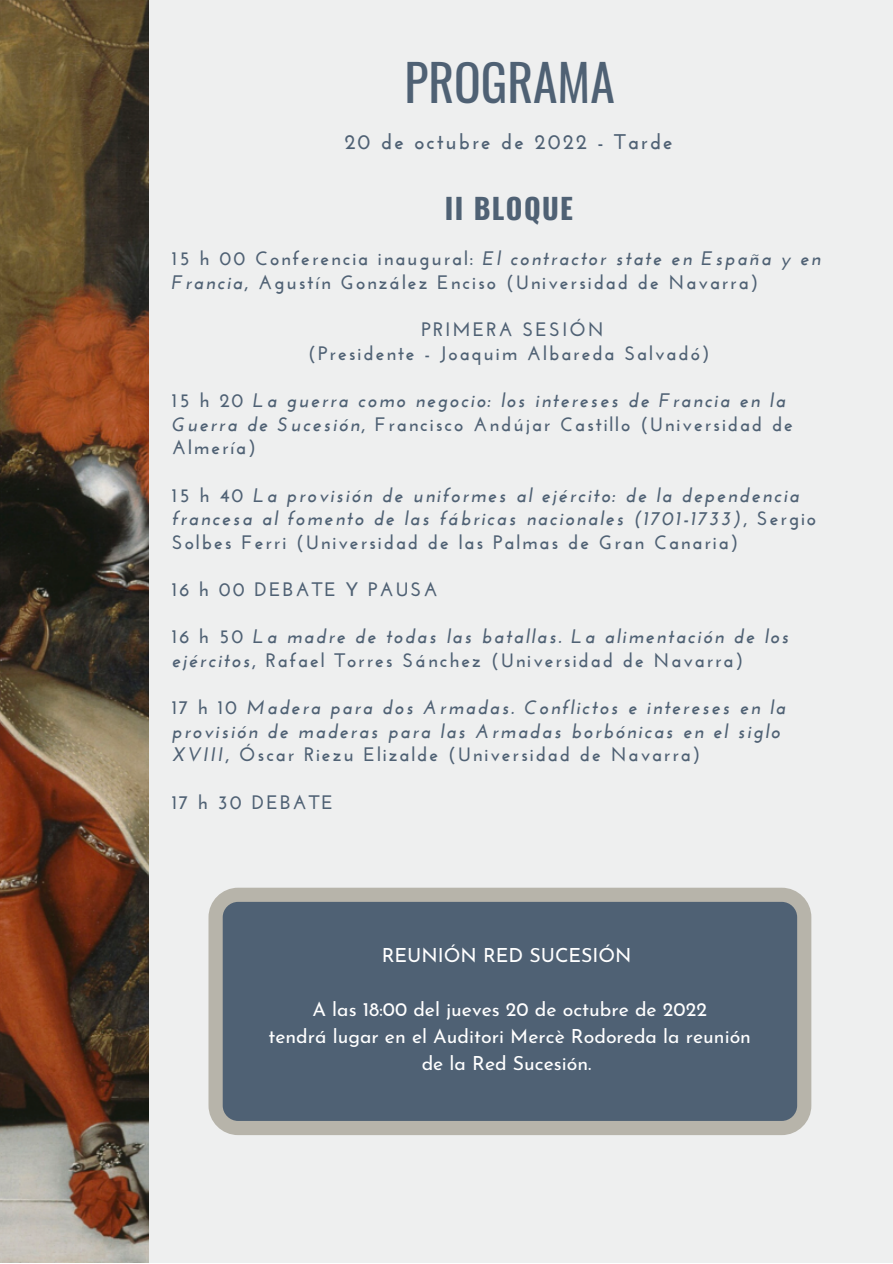
<style>
.page{position:relative;width:893px;height:1264px;background:#fff}
.page>*{position:absolute;margin:0;border:0;box-sizing:border-box;transform-origin:0 0}
.t1{font:49.65px "Oswald";color:#4f6174}
.t2{font:700 28.5px "Oswald";letter-spacing:.05em;color:#4f6174}
.t3{font:700 21.15px "Josefin Sans";letter-spacing:.1em;color:#4f6174}
.t4{font:italic 700 19.5px/23.5px "Josefin Sans";letter-spacing:.1em;color:#4f6174}
.t5{font:700 19.5px/23.5px "Josefin Sans";letter-spacing:.1em;color:#4f6174}
.t6{font:19.5px/27px "Josefin Sans";color:#fff;text-align:center}
.s1{font-style:italic}
.s2{font-style:normal}
</style>
<div class="page">
<div style="left:0;top:0;width:892px;height:1262px;background:#eeefef"></div>
<img style="left:0;top:0;width:148px;height:1262px">
<svg style="left:208px;top:887px;width:603px;height:248px;background:#606e7d"></svg>
<h1 class="t1" style="left:404px;top:44px;width:212px">PROGRAMA</h1>
<p class="t3" style="left:344px;top:133px;width:330px">20 de octubre de 2022 - Tarde</p>
<h2 class="t2" style="left:445px;top:186px;width:130px">II BLOQUE</h2>
<p class="t5" style="left:172px;top:249px;width:650px">15 h 00 Conferencia inaugural: <span class="s1">El contractor state en España y en<br>Francia</span>, Agustín González Enciso (Universidad de Navarra)</p>
<p class="t5" style="left:308px;top:319px;width:403px;text-align:center">PRIMERA SESIÓN<br>(Presidente - Joaquim Albareda Salvadó)</p>
<p class="t4" style="left:172px;top:390px;width:622px"><span class="s2">15 h 20</span> La guerra como negocio: los intereses de Francia en la<br>Guerra de Sucesión<span class="s2">, Francisco Andújar Castillo (Universidad de<br>Almería)</span></p>
<p class="t4" style="left:172px;top:485px;width:645px"><span class="s2">15 h 40</span> La provisión de uniformes al ejército: de la dependencia francesa al fomento de las fábricas nacionales (1701-1733)<span class="s2">, Sergio<br>Solbes Ferri (Universidad de las Palmas de Gran Canaria)</span></p>
<p class="t5" style="left:172px;top:579px;width:267px">16 h 00 DEBATE Y PAUSA</p>
<p class="t4" style="left:172px;top:626px;width:618px"><span class="s2">16 h 50</span> La madre de todas las batallas. La alimentación de los ejércitos<span class="s2">, Rafael Torres Sánchez (Universidad de Navarra)</span></p>
<p class="t4" style="left:172px;top:697px;width:615px"><span class="s2">17 h 10</span> Madera para dos Armadas. Conflictos e intereses en la provisión de maderas para las Armadas borbónicas en el siglo<br>XVIII<span class="s2">, Óscar Riezu Elizalde (Universidad de Navarra)</span></p>
<p class="t5" style="left:172px;top:791px;width:163px">17 h 30 DEBATE</p>
<p class="t6" style="left:381px;top:943px;width:251px">REUNIÓN RED SUCESIÓN</p>
<p class="t6" style="left:268px;top:997px;width:484px">A las 18:00 del jueves 20 de octubre de 2022<br>tendrá lugar en el Auditori Mercè Rodoreda la reunión de la Red Sucesión.</p>
</div>
